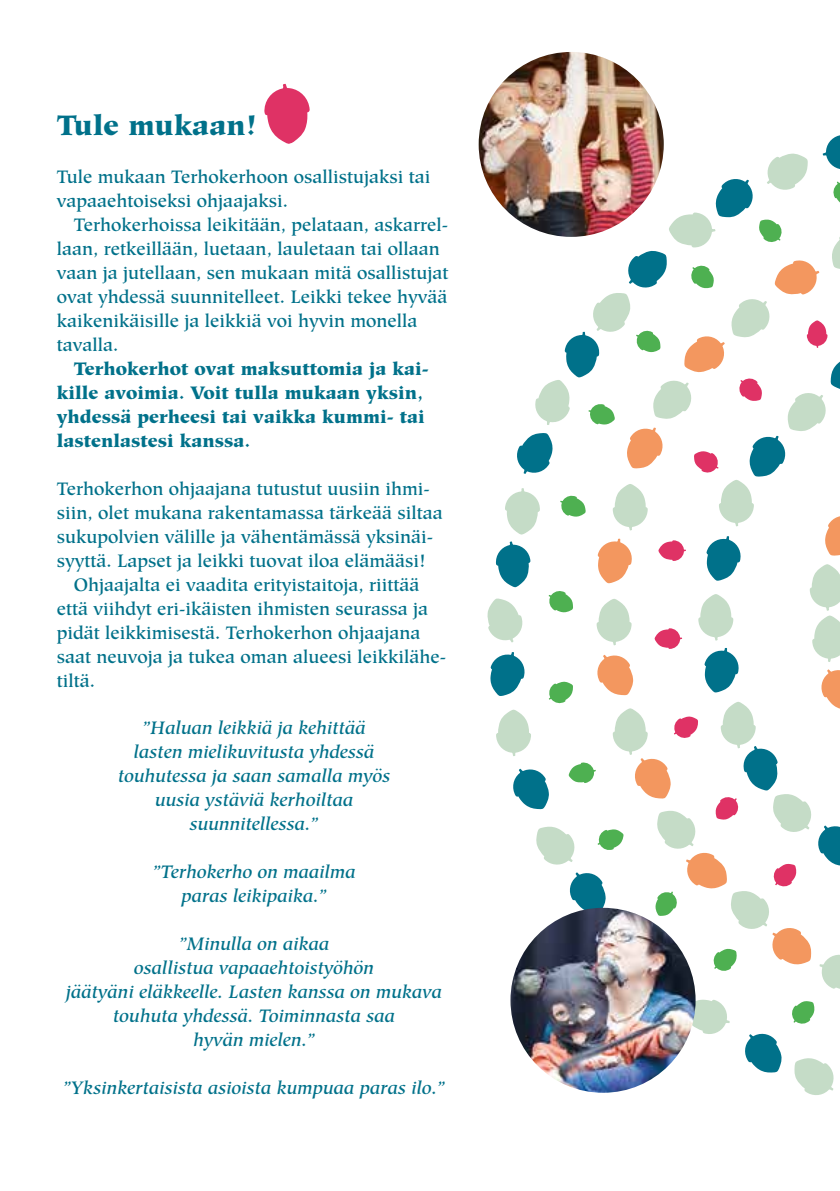
<style>
.page{position:relative;width:840px;height:1191px;background:#fff}
.page>*{position:absolute;margin:0;border:0;box-sizing:border-box;transform-origin:0 0}
.t1{font:900 28px "Hiroshige Std";color:#00718a}
.t2{font:500 18px/24px "Hiroshige Std";color:#00718a}
.t3{font:italic 500 18px/24px "Hiroshige Std";color:#00718a;text-align:center}
.t4{font:900 18px/24px "Hiroshige Std";color:#00718a}
</style>
<div class="page">
<svg style="left:487px;top:135px;width:352px;height:960px"></svg>
<svg style="left:264px;top:84px;width:45px;height:60px"></svg>
<img style="left:510px;top:907px;width:185px;height:185px;border-radius:92px">
<img style="left:478px;top:52px;width:185px;height:185px;border-radius:92px">
<h1 class="t1" style="left:57px;top:108px;width:201px">Tule mukaan!</h1>
<p class="t2" style="left:57px;top:165px;width:375px">Tule mukaan Terhokerhoon osallistujaksi tai vapaaehtoiseksi ohjaajaksi.</p>
<p class="t2" style="left:57px;top:213px;width:393px;text-indent:17px">Terhokerhoissa leikitään, pelataan, askarrel&shy;laan, retkeillään, luetaan, lauletaan tai ollaan vaan ja jutellaan, sen mukaan mitä osallistujat ovat yhdessä suunnitelleet. Leikki tekee hyvää kaikenikäisille ja leikkiä voi hyvin monella tavalla.</p>
<p class="t4" style="left:57px;top:356px;width:373px;text-indent:17px">Terhokerhot ovat maksuttomia ja kai&shy;kille avoimia. Voit tulla mukaan yksin, yhdessä perheesi tai vaikka kummi- tai lastenlastesi kanssa.</p>
<p class="t2" style="left:57px;top:477px;width:374px">Terhokerhon ohjaajana tutustut uusiin ihmi-</p>
<p class="t2" style="left:57px;top:501px;width:387px">siin, olet mukana rakentamassa tärkeää siltaa</p>
<p class="t2" style="left:57px;top:525px;width:378px">sukupolvien välille ja vähentämässä yksinäi-</p>
<p class="t2" style="left:57px;top:549px;width:370px">syyttä. Lapset ja leikki tuovat iloa elämääsi!</p>
<p class="t2" style="left:74px;top:573px;width:347px">Ohjaajalta ei vaadita erityistaitoja, riittää</p>
<p class="t2" style="left:57px;top:597px;width:373px">että viihdyt eri-ikäisten ihmisten seurassa ja</p>
<p class="t2" style="left:57px;top:621px;width:365px">pidät leikkimisestä. Terhokerhon ohjaajana</p>
<p class="t2" style="left:57px;top:645px;width:391px">saat neuvoja ja tukea oman alueesi leikkilähe-</p>
<p class="t2" style="left:57px;top:669px;width:40px">tiltä.</p>
<p class="t3" style="left:118px;top:716px;width:273px">”Haluan leikkiä ja kehittää lasten mielikuvitusta yhdessä touhutessa ja saan samalla myös uusia ystäviä kerhoiltaa suunnitellessa.”</p>
<p class="t3" style="left:153px;top:860px;width:204px">”Terhokerho on maailma paras leikipaika.”</p>
<p class="t3" style="left:66px;top:932px;width:377px">”Minulla on aikaa<br>osallistua vapaaehtoistyöhön<br>jäätyäni eläkkeelle. Lasten kanssa on mukava touhuta yhdessä. Toiminnasta saa<br>hyvän mielen.”</p>
<p class="t3" style="left:63px;top:1076px;width:383px">”Yksinkertaisista asioista kumpuaa paras ilo.”</p>
</div>
